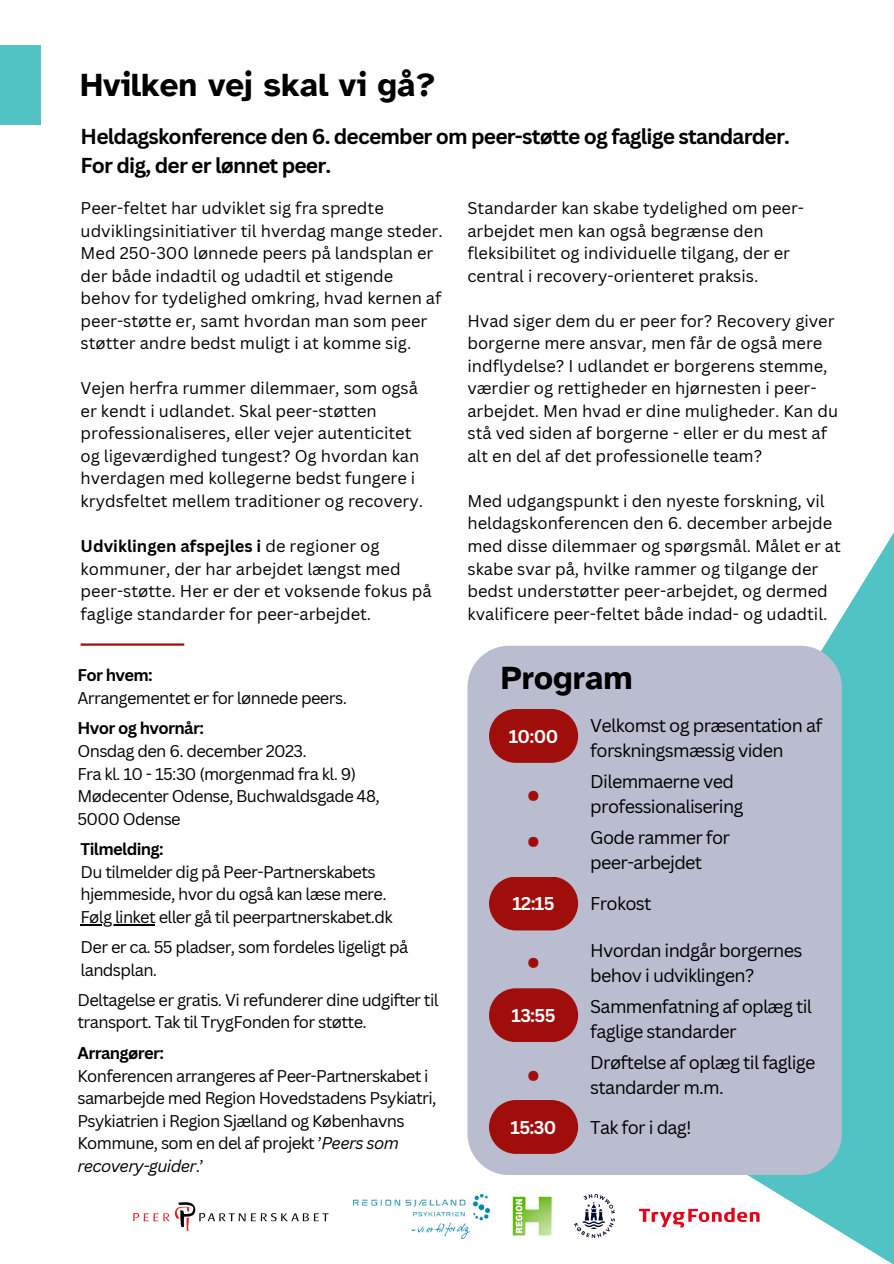
<style>
.page{position:relative;width:894px;height:1264px;background:#fff}
.page>*{position:absolute;margin:0;border:0;box-sizing:border-box;transform-origin:0 0}
.t1{font:700 33px "Atkinson Hyperlegible";color:#000}
.t2{font:700 21px/29.2px "Canva Sans";letter-spacing:-.04em;color:#000}
.t3{font:18px/24.8px "Canva Sans";letter-spacing:-.04em;color:#000}
.t4{font:700 18px "Canva Sans";letter-spacing:-.035em;color:#fff}
.t5{font:18px "Canva Sans";color:#a00e0c}
.t6{font:16.5px/22.5px "Canva Sans";color:#000}
.t7{font:16.5px/22.5px "Canva Sans";letter-spacing:-.04em;color:#000}
.t8{font:700 16.5px "Canva Sans";letter-spacing:-.04em;color:#000}
.s1{font-weight:700}
.s2{font-style:italic}
</style>
<div class="page">
<svg style="left:588px;top:534px;width:305px;height:729px"></svg>
<div style="left:467px;top:645px;width:374px;height:530px;background:#babdd0"></div>
<svg style="left:489px;top:709px;width:89px;height:54px;background:#a32525"></svg>
<svg style="left:489px;top:876px;width:89px;height:54px;background:#a32627"></svg>
<svg style="left:489px;top:988px;width:89px;height:54px;background:#a32526"></svg>
<svg style="left:489px;top:1099px;width:89px;height:54px;background:#a32627"></svg>
<hr style="left:81px;top:643px;width:103px;height:2px;background:#a00e0c">
<img style="left:637px;top:1202px;width:124px;height:28px">
<img style="left:133px;top:1202px;width:196px;height:28px">
<img style="left:512px;top:1196px;width:39px;height:39px">
<img style="left:574px;top:1194px;width:40px;height:43px">
<img style="left:354px;top:1194px;width:135px;height:44px">
<div style="left:0;top:45px;width:41px;height:79px;background:#51c3c4"></div>
<hr style="left:81px;top:924px;width:74px;height:1px;background:#000">
<p class="t1" style="left:81px;top:64px;width:356px">Hvilken vej skal vi gå?</p>
<p class="t2" style="left:81px;top:121px;width:710px">Heldagskonference den 6. december om peer-støtte og faglige standarder.<br>For dig, der er lønnet peer.</p>
<p class="t6" style="left:81px;top:196px;width:363px">Peer-feltet har udviklet sig fra spredte udviklingsinitiativer til hverdag mange steder.<br>Med 250-300 lønnede peers på landsplan er der både indadtil og udadtil et stigende behov for tydelighed omkring, hvad kernen af peer-støtte er, samt hvordan man som peer støtter andre bedst muligt i at komme sig.</p>
<p class="t6" style="left:81px;top:376px;width:339px">Vejen herfra rummer dilemmaer, som også</p>
<p class="t6" style="left:81px;top:399px;width:332px">er kendt i udlandet. Skal peer-støtten professionaliseres, eller vejer autenticitet</p>
<p class="t6" style="left:81px;top:444px;width:344px">og ligeværdighed tungest? Og hvordan kan hverdagen med kollegerne bedst fungere i krydsfeltet mellem traditioner og recovery.</p>
<p class="t6" style="left:81px;top:534px;width:352px"><span class="s1">Udviklingen afspejles i</span> de regioner og kommuner, der har arbejdet længst med peer-støtte. Her er der et voksende fokus på faglige standarder for peer-arbejdet.</p>
<p class="t6" style="left:467px;top:196px;width:338px">Standarder kan skabe tydelighed om peer&shy;arbejdet men kan også begrænse den fleksibilitet og individuelle tilgang, der er central i recovery-orienteret praksis.</p>
<p class="t6" style="left:467px;top:309px;width:372px">Hvad siger dem du er peer for? Recovery giver borgerne mere ansvar, men får de også mere indflydelse? I udlandet er borgerens stemme, værdier og rettigheder en hjørnesten i peer&shy;arbejdet. Men hvad er dine muligheder. Kan du stå ved siden af borgerne - eller er du mest af alt en del af det professionelle team?</p>
<p class="t6" style="left:467px;top:489px;width:375px">Med udgangspunkt i den nyeste forskning, vil heldagskonferencen den 6. december arbejde med disse dilemmaer og spørgsmål. Målet er at skabe svar på, hvilke rammer og tilgange der bedst understøtter peer-arbejdet, og dermed kvalificere peer-feltet både indad- og udadtil.</p>
<p class="t8" style="left:77px;top:663px;width:77px">For hvem:</p>
<p class="t7" style="left:77px;top:686px;width:271px">Arrangementet er for lønnede peers.</p>
<p class="t8" style="left:77px;top:717px;width:128px">Hvor og hvornår:</p>
<p class="t7" style="left:77px;top:739px;width:231px">Onsdag den 6. december 2023.</p>
<p class="t7" style="left:77px;top:762px;width:280px">Fra kl. 10 - 15:30 (morgenmad fra kl. 9)</p>
<p class="t7" style="left:77px;top:784px;width:304px">Mødecenter Odense, Buchwaldsgade 48,</p>
<p class="t7" style="left:77px;top:807px;width:105px">5000 Odense</p>
<p class="t8" style="left:81px;top:837px;width:85px">Tilmelding:</p>
<p class="t7" style="left:81px;top:860px;width:307px">Du tilmelder dig på Peer-Partnerskabets hjemmeside, hvor du også kan læse mere.</p>
<p class="t7" style="left:81px;top:905px;width:314px">Følg linket eller gå til peerpartnerskabet.dk</p>
<p class="t7" style="left:81px;top:935px;width:329px">Der er ca. 55 pladser, som fordeles ligeligt på landsplan.</p>
<p class="t7" style="left:77px;top:988px;width:362px">Deltagelse er gratis. Vi refunderer dine udgifter til transport. Tak til TrygFonden for støtte.</p>
<p class="t8" style="left:77px;top:1041px;width:88px">Arrangører:</p>
<p class="t7" style="left:77px;top:1063px;width:360px">Konferencen arrangeres af Peer-Partnerskabet i samarbejde med Region Hovedstadens Psykiatri, Psykiatrien i Region Sjælland og Københavns Kommune, som en del af projekt ’<span class="s2">Peers som recovery-guider</span>.’</p>
<p class="t1" style="left:501px;top:657px;width:133px">Program</p>
<p class="t3" style="left:590px;top:712px;width:233px">Velkomst og præsentation af forskningsmæssig viden</p>
<p class="t3" style="left:590px;top:768px;width:155px">Dilemmaerne ved professionalisering</p>
<p class="t3" style="left:590px;top:825px;width:141px">Gode rammer for</p>
<p class="t3" style="left:590px;top:849px;width:113px">peer-arbejdet</p>
<p class="t3" style="left:590px;top:890px;width:63px">Frokost</p>
<p class="t3" style="left:590px;top:937px;width:213px">Hvordan indgår borgernes behov i udviklingen?</p>
<p class="t3" style="left:590px;top:993px;width:223px">Sammenfatning af oplæg til faglige standarder</p>
<p class="t3" style="left:590px;top:1050px;width:227px">Drøftelse af oplæg til faglige standarder m.m.</p>
<p class="t3" style="left:590px;top:1114px;width:103px">Tak for i dag!</p>
<p class="t4" style="left:508px;top:723px;width:51px">10:00</p>
<p class="t5" style="left:527px;top:782px;width:14px">●</p>
<p class="t5" style="left:527px;top:828px;width:14px">●</p>
<p class="t4" style="left:512px;top:891px;width:44px">12:15</p>
<p class="t5" style="left:527px;top:950px;width:14px">●</p>
<p class="t4" style="left:511px;top:1002px;width:46px">13:55</p>
<p class="t5" style="left:527px;top:1062px;width:14px">●</p>
<p class="t4" style="left:510px;top:1114px;width:47px">15:30</p>
</div>
